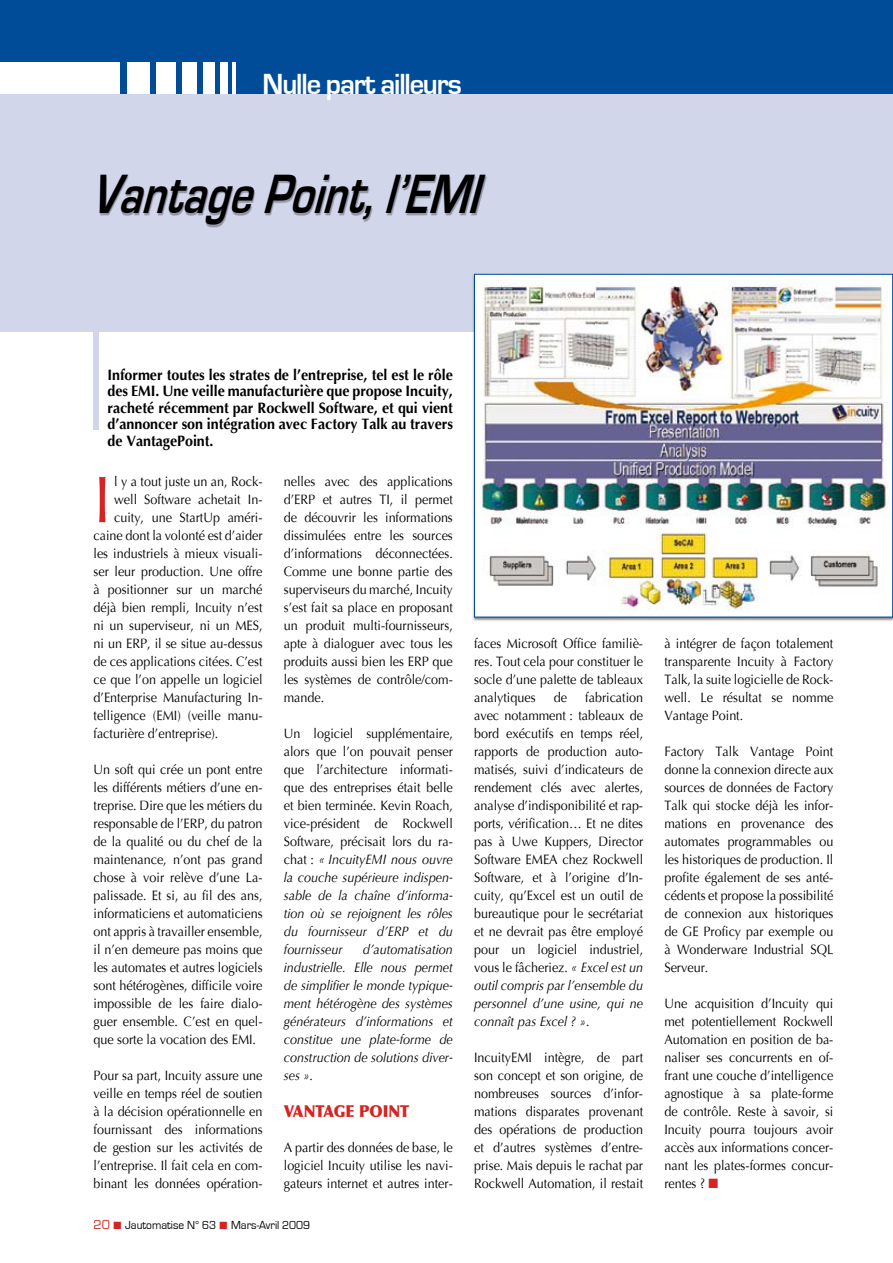
<style>
.page{position:relative;width:893px;height:1263px;background:#fff}
.page>*{position:absolute;margin:0;border:0;box-sizing:border-box;transform-origin:0 0}
.t1{font:66.15px "Optima";color:#d52422;scale:.95 1}
.t2{font:italic 700 57px "Eurostile";color:#000;scale:.78 1}
.t3{font:700 30px "Eurostile";letter-spacing:-.04em;color:#fff;scale:.95 1}
.t4{font:900 16.5px "Optima";color:#d52422;scale:.9 1}
.t5{font:700 15px/16.5px "Optima";color:#000;text-align:justify;scale:.95 1}
.t6{font:13.5px/18px "Optima";color:#000;text-align:justify;scale:.93 1}
.t7{font:italic 13.5px/18px "Optima";color:#000;text-align:justify;scale:.93 1}
.t8{font:12px "Eurostile";color:#000;scale:.95 1}
.s1{font-style:italic}
.s2{font-style:normal}
.s3{font-size:13.5px;color:#d52422}
.s4{color:#d52422}
</style>
<div class="page">
<div style="left:0;top:94px;width:893px;height:238px;background:#d2d6ea"></div>
<div style="left:0;top:0;width:893px;height:94px;background:#004c99"></div>
<div style="left:0;top:62px;width:120px;height:32px;background:#fff"></div>
<div style="left:128px;top:62px;width:22px;height:32px;background:#fff"></div>
<div style="left:157px;top:62px;width:19px;height:32px;background:#fff"></div>
<div style="left:182px;top:62px;width:15px;height:32px;background:#fff"></div>
<div style="left:203px;top:62px;width:11px;height:32px;background:#fff"></div>
<div style="left:220px;top:62px;width:7px;height:32px;background:#fff"></div>
<hr style="left:232px;top:62px;width:4px;height:32px;background:#fff">
<div style="left:94px;top:314px;width:5px;height:115px;background:#d2d6ea"></div>
<div style="left:79px;top:163px;width:639px;height:67px;background:#000;opacity:.3"></div>
<div style="left:471px;top:273px;width:422px;height:350px;background:#000;opacity:.5"></div>
<img style="left:476px;top:276px;width:415px;height:339px">
<div style="left:474px;top:274px;width:419px;height:343px;border:1px solid #004c99"></div>
<h3 class="t3" style="left:263px;top:68px;width:211px">Nulle part ailleurs</h3>
<h2 class="t2" style="left:90px;top:164px;width:521px">VantagePoint,l’EMI</h2>
<p class="t5" style="left:107px;top:367px;width:365px">Informer toutes les strates de l’entreprise, tel est le rôle des EMI. Une veille manufacturière que propose Incuity, racheté récemment par Rockwell Software, et qui vient d’annoncer son intégration avec Factory Talk au travers de VantagePoint.</p>
<h1 class="t1" style="left:94px;top:461px;width:20px">I</h1>
<p class="t6" style="left:114px;top:473px;width:161px">l y a tout juste un an, Rock-</p>
<p class="t6" style="left:114px;top:491px;width:161px">well Software achetait In-</p>
<p class="t6" style="left:114px;top:509px;width:161px">cuity, une StartUp améri-</p>
<p class="t6" style="left:94px;top:527px;width:183px">caine dont la volonté est d’aider</p>
<p class="t6" style="left:94px;top:545px;width:183px">les industriels à mieux visuali-</p>
<p class="t6" style="left:94px;top:563px;width:183px">ser leur production. Une offre</p>
<p class="t6" style="left:94px;top:581px;width:183px">à positionner sur un marché</p>
<p class="t6" style="left:94px;top:599px;width:183px">déjà bien rempli, Incuity n’est</p>
<p class="t6" style="left:94px;top:617px;width:183px">ni un superviseur, ni un MES,</p>
<p class="t6" style="left:94px;top:635px;width:183px">ni un ERP, il se situe au-dessus</p>
<p class="t6" style="left:94px;top:653px;width:183px">de ces applications citées. C’est</p>
<p class="t6" style="left:94px;top:671px;width:183px">ce que l’on appelle un logiciel</p>
<p class="t6" style="left:94px;top:689px;width:183px">d’Enterprise Manufacturing In-</p>
<p class="t6" style="left:94px;top:707px;width:183px">telligence (EMI) (veille manu-</p>
<p class="t6" style="left:94px;top:725px;width:136px">facturière d’entreprise).</p>
<p class="t6" style="left:94px;top:761px;width:183px">Un soft qui crée un pont entre les différents métiers d’une en&shy;treprise. Dire que les métiers du responsable de l’ERP, du patron de la qualité ou du chef de la maintenance, n’ont pas grand chose à voir relève d’une La&shy;palissade. Et si, au fil des ans, informaticiens et automaticiens ont appris à travailler ensemble, il n’en demeure pas moins que les automates et autres logiciels sont hétérogènes, difficile voire impossible de les faire dialo&shy;guer ensemble. C’est en quel&shy;que sorte la vocation des EMI.</p>
<p class="t6" style="left:94px;top:1067px;width:183px">Pour sa part, Incuity assure une veille en temps réel de soutien à la décision opérationnelle en fournissant des informations de gestion sur les activités de l’entreprise. Il fait cela en com&shy;binant les données opération-</p>
<p class="t6" style="left:284px;top:473px;width:183px">nelles avec des applications d’ERP et autres TI, il permet de découvrir les informations dissimulées entre les sources d’informations déconnectées.<br>Comme une bonne partie des superviseurs du marché, Incuity s’est fait sa place en proposant un produit multi-fournisseurs, apte à dialoguer avec tous les produits aussi bien les ERP que les systèmes de contrôle/com&shy;mande.</p>
<p class="t6" style="left:284px;top:725px;width:183px">Un logiciel supplémentaire, alors que l’on pouvait penser que l’architecture informati&shy;que des entreprises était belle et bien terminée. Kevin Roach, vice-président de Rockwell Software, précisait lors du ra&shy;chat : <span class="s1">« IncuityEMI nous ouvre la couche supérieure indispen&shy;sable de la chaîne d’informa&shy;tion où se rejoignent les rôles du fournisseur d’ERP et du fournisseur</span></p>
<p class="t7" style="left:284px;top:941px;width:183px;text-indent:79px">d’automatisation industrielle. Elle nous permet de simplifier le monde typique&shy;ment hétérogène des systèmes générateurs d’informations et constitue une plate-forme de construction de solutions diver&shy;ses »<span class="s2">.</span></p>
<p class="t4" style="left:284px;top:1101px;width:141px">VANTAGE POINT</p>
<p class="t6" style="left:284px;top:1139px;width:183px">A partir des données de base, le logiciel Incuity utilise les navi&shy;gateurs internet et autres inter-</p>
<p class="t8" style="left:94px;top:1218px;width:230px"><span class="s3">20</span> <span class="s4">■</span> Jautomatise N° 63 <span class="s4">■</span> Mars-Avril 2009</p>
<p class="t6" style="left:474px;top:635px;width:183px">faces Microsoft Office familiè&shy;res. Tout cela pour constituer le socle d’une palette de tableaux analytiques</p>
<p class="t6" style="left:474px;top:689px;width:183px;text-indent:111px">fabrication avec notamment : tableaux de bord exécutifs en temps réel, rapports de production auto&shy;matisés, suivi d’indicateurs de rendement clés avec alertes, analyse d’indisponibilité et rap&shy;ports, vérification… Et ne dites pas à Uwe Kuppers, Director Software EMEA chez Rockwell Software, et à l’origine d’In&shy;cuity, qu’Excel est un outil de bureautique pour le secrétariat et ne devrait pas être employé pour un logiciel industriel, vous le fâcheriez. <span class="s1">« Excel est un outil compris par l’ensemble du personnel d’une usine, qui ne connaît pas Excel ? »</span>.</p>
<p class="t6" style="left:474px;top:1049px;width:183px">IncuityEMI intègre, de part son concept et son origine, de nombreuses sources d’infor&shy;mations disparates provenant des opérations de production et d’autres systèmes d’entre&shy;prise. Mais depuis le rachat par Rockwell Automation, il restait</p>
<p class="t6" style="left:554px;top:689px;width:16px">de</p>
<p class="t6" style="left:664px;top:635px;width:183px">à intégrer de façon totalement transparente Incuity à Factory Talk, la suite logicielle de Rock&shy;well. Le résultat se nomme Vantage Point.</p>
<p class="t6" style="left:664px;top:743px;width:183px">Factory Talk Vantage Point donne la connexion directe aux sources de données de Factory Talk qui stocke déjà les infor&shy;mations en provenance des automates programmables ou les historiques de production. Il profite également de ses anté&shy;cédents et propose la possibilité de connexion aux historiques de GE Proficy par exemple ou à Wonderware Industrial SQL Serveur.</p>
<p class="t6" style="left:664px;top:995px;width:183px">Une acquisition d’Incuity qui met potentiellement Rockwell Automation en position de ba&shy;naliser ses concurrents en of&shy;frant une couche d’intelligence agnostique à sa plate-forme de contrôle. Reste à savoir, si Incuity pourra toujours avoir accès aux informations concer&shy;nant les plates-formes concur&shy;rentes ? <span class="s4">■</span></p>
</div>
